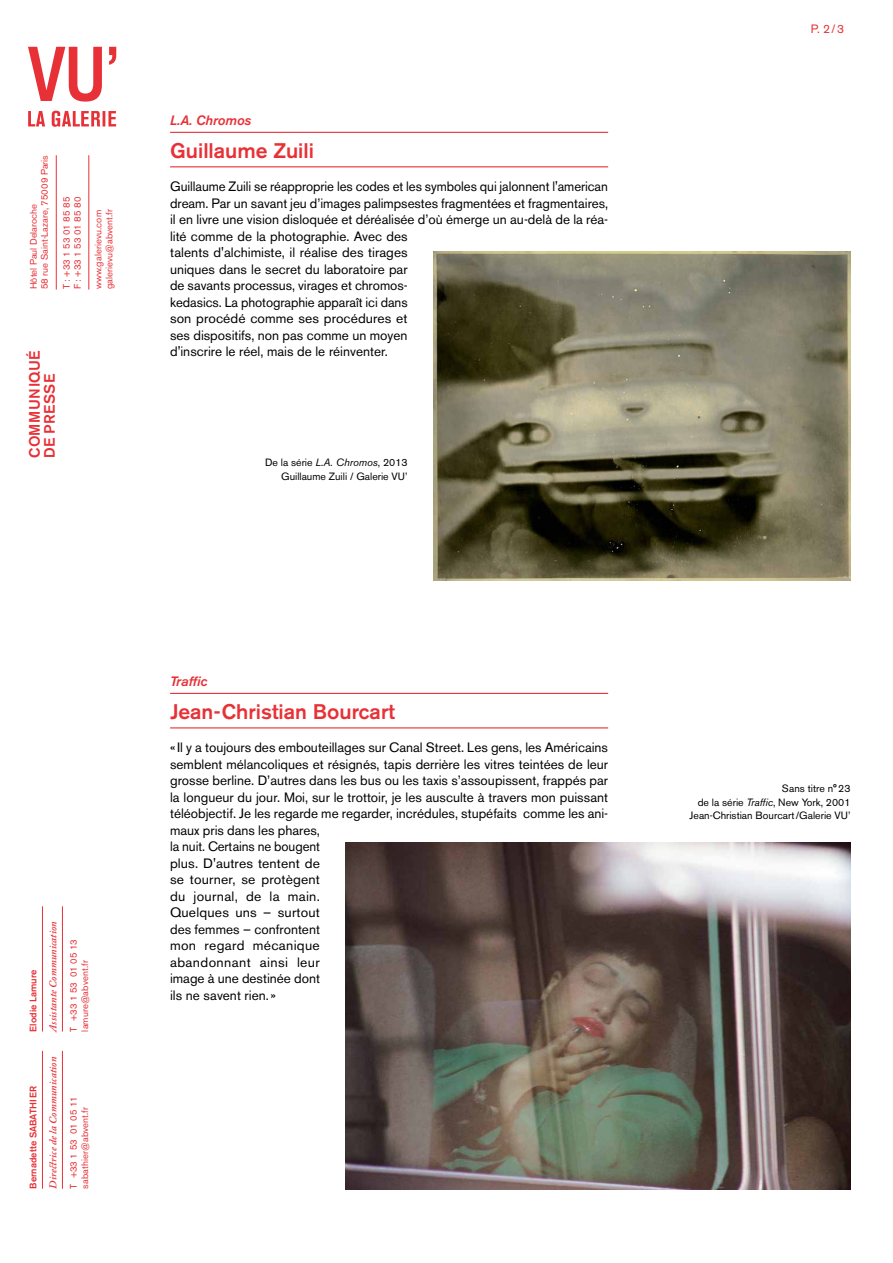
<style>
.page{position:relative;width:893px;height:1263px;background:#fff}
.page>*{position:absolute;margin:0;border:0;box-sizing:border-box;transform-origin:0 0}
.t1{font:500 21px "Akzidenz Grotesk BE";color:#e73137}
.t2{font:500 15px/15px "Akzidenz Grotesk BE";letter-spacing:.02em;color:#e73137}
.t3{font:13.5px/16.5px "Akzidenz Grotesk BE";color:#000}
.t4{font:italic 500 13.5px "Akzidenz Grotesk BE";color:#e73137}
.t5{font:12px "Akzidenz Grotesk BE";color:#e73137}
.t6{font:10.5px/13.5px "Akzidenz Grotesk BE";color:#000;text-align:right}
.t7{font:italic 600 10.5px "Adobe Caslon Pro";letter-spacing:.01em;color:#e73137}
.t8{font:9.45px/11.1px "Akzidenz Grotesk BE";letter-spacing:.01em;color:#e73137}
.t9{font:500 9.45px "Akzidenz Grotesk BE";color:#e73137}
.s1{font-style:italic}
</style>
<div class="page">
<hr style="left:42px;top:1051px;width:1px;height:138px;background:#e73137">
<hr style="left:62px;top:1051px;width:1px;height:138px;background:#e73137">
<hr style="left:42px;top:906px;width:1px;height:125px;background:#e73137">
<hr style="left:62px;top:906px;width:1px;height:125px;background:#e73137">
<svg style="left:28px;top:111px;width:88px;height:16px"></svg>
<svg style="left:28px;top:47px;width:74px;height:55px"></svg>
<svg style="left:109px;top:47px;width:7px;height:18px"></svg>
<hr style="left:56px;top:155px;width:1px;height:135px;background:#e73137">
<hr style="left:88px;top:155px;width:1px;height:135px;background:#e73137">
<hr style="left:170px;top:132px;width:438px;height:1px;background:#e73137">
<hr style="left:170px;top:166px;width:438px;height:1px;background:#e73137">
<hr style="left:170px;top:693px;width:438px;height:1px;background:#e73137">
<hr style="left:170px;top:727px;width:438px;height:1px;background:#e73137">
<img style="left:433px;top:252px;width:417px;height:329px">
<img style="left:345px;top:843px;width:505px;height:346px">
<p class="t8" style="left:28px;top:289px;width:136px;rotate:-90deg">Hôtel Paul Delaroche<br>58 rue Saint-Lazare, 75009 Paris</p>
<p class="t8" style="left:61px;top:289px;width:94px;rotate:-90deg">T : +33 1 53 01 85 85<br>F : +33 1 53 01 85 80</p>
<p class="t8" style="left:93px;top:289px;width:82px;rotate:-90deg">www.galerievu.com galerievu@abvent.fr</p>
<p class="t2" style="left:27px;top:458px;width:108px;rotate:-90deg">Communiqué de presse</p>
<p class="t4" style="left:170px;top:113px;width:83px">L.A. Chromos</p>
<h1 class="t1" style="left:170px;top:138px;width:145px">Guillaume Zuili</h1>
<p class="t3" style="left:170px;top:178px;width:440px">Guillaume Zuili se réapproprie les codes et les symboles qui jalonnent l'american dream. Par un savant jeu d’images palimpsestes fragmentées et fragmentaires, il en livre une vision disloquée et déréalisée d’où émerge un au-delà de la réa&shy;lité comme de la photographie. Avec des<br>talents d'alchimiste, il réalise des tirages<br>uniques dans le secret du laboratoire par<br>de savants processus, virages et chromos-<br>kedasics. La photographie apparaît ici dans<br>son procédé comme ses procédures et<br>ses dispositifs, non pas comme un moyen<br>d'inscrire le réel, mais de le réinventer.</p>
<p class="t6" style="left:265px;top:456px;width:144px">De la série <span class="s1">L.A. Chromos</span>, 2013<br>Guillaume Zuili / Galerie VU’</p>
<p class="t9" style="left:27px;top:1031px;width:63px;rotate:-90deg">Elodie Lamure</p>
<p class="t9" style="left:27px;top:1189px;width:104px;rotate:-90deg">Bernadette SABATHIER</p>
<p class="t7" style="left:47px;top:1031px;width:112px;rotate:-90deg">Assistante Communication</p>
<p class="t7" style="left:47px;top:1189px;width:133px;rotate:-90deg">Directrice de la Communication</p>
<p class="t8" style="left:68px;top:1031px;width:94px;rotate:-90deg">T +33 1 53 01 05 13 lamure@abvent.fr</p>
<p class="t8" style="left:68px;top:1189px;width:94px;rotate:-90deg">T +33 1 53 01 05 11 sabathier@abvent.fr</p>
<p class="t4" style="left:170px;top:674px;width:39px">Traffic</p>
<h1 class="t1" style="left:170px;top:699px;width:226px">Jean-Christian Bourcart</h1>
<p class="t3" style="left:170px;top:739px;width:440px">«Il y a toujours des embouteillages sur Canal Street. Les gens, les Américains semblent mélancoliques et résignés, tapis derrière les vitres teintées de leur grosse berline. D’autres dans les bus ou les taxis s’assoupissent, frappés par la longueur du jour. Moi, sur le trottoir, je les ausculte à travers mon puissant téléobjectif. Je les regarde me regarder, incrédules, stupéfaits comme les ani&shy;maux pris dans les phares,<br>la nuit. Certains ne bougent<br>plus. D'autres tentent de<br>se tourner, se protègent<br>du journal, de la main.<br>Quelques uns – surtout<br>des femmes – confrontent<br>mon regard mécanique<br>abandonnant ainsi leur<br>image à une destinée dont<br>ils ne savent rien.»</p>
<p class="t5" style="left:811px;top:22px;width:35px">P. 2/3</p>
<p class="t6" style="left:690px;top:782px;width:162px">Sans titre n°23<br>de la série <span class="s1">Traffic</span>, New York, 2001<br>Jean-Christian Bourcart/Galerie VU’</p>
</div>
